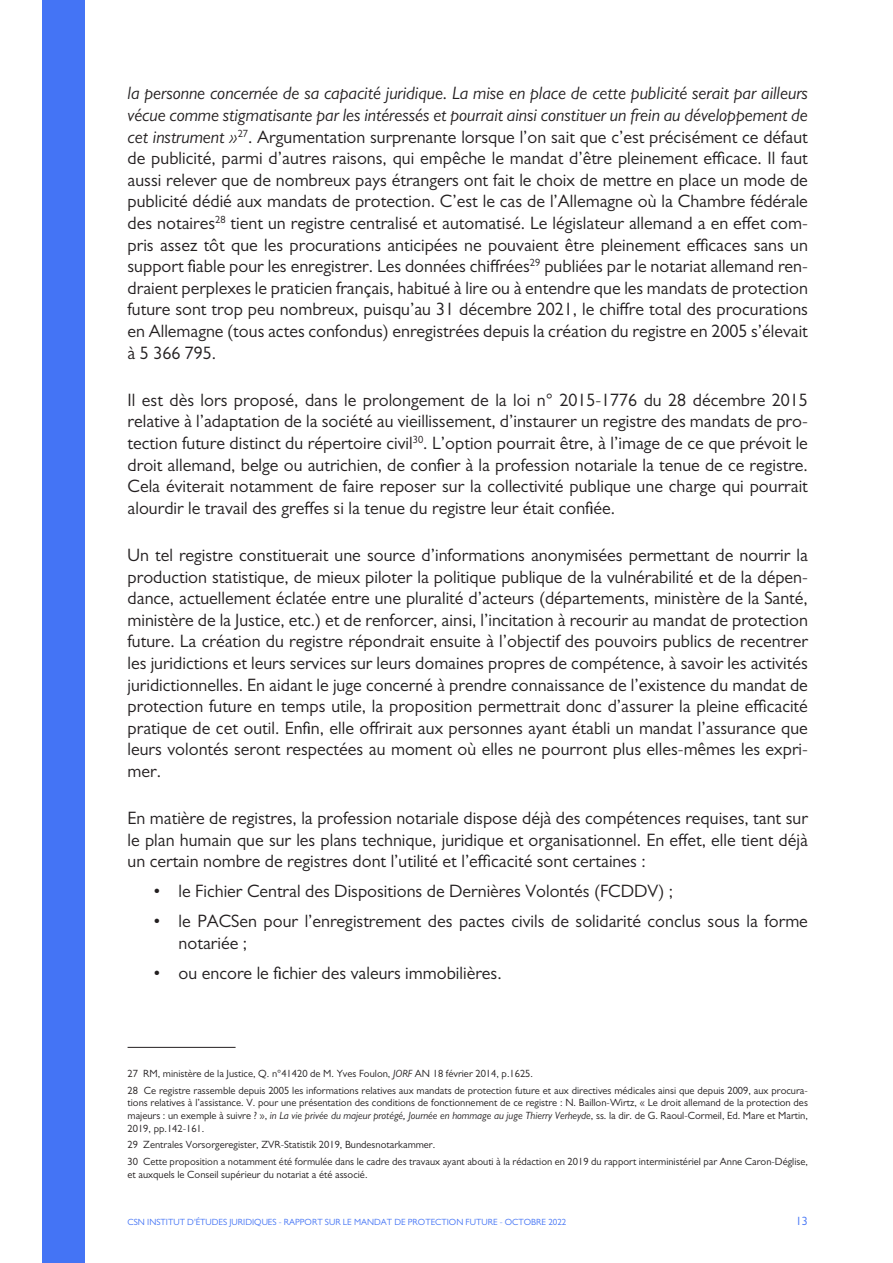
<style>
.page{position:relative;width:893px;height:1263px;background:#fff}
.page>*{position:absolute;margin:0;border:0;box-sizing:border-box;transform-origin:0 0}
.t1{font:18px/21.6px "Gill Sans";color:#231f20;text-align:justify}
.t2{font:12px "Gill Sans";color:#4474f5}
.t3{font:10.5px/16.8px "Gill Sans";color:#231f20}
.t4{font:9px "Gill Sans";color:#4474f5}
.s1{font-style:italic}
</style>
<div class="page">
<div style="left:43px;top:0;width:42px;height:1263px;background:#4474f5"></div>
<hr style="left:128px;top:1047px;width:108px;height:1px;background:#231f20">
<p class="t1" style="left:128px;top:83px;width:682px"><span class="s1">la personne concernée de sa capacité juridique. La mise en place de cette publicité serait par ailleurs vécue comme stigmatisante par les intéressés et pourrait ainsi constituer un frein au développement de cet instrument »</span><sup>27</sup>. Argumentation surprenante lorsque l’on sait que c’est précisément ce défaut de publicité, parmi d’autres raisons, qui empêche le mandat d’être pleinement efficace. Il faut aussi relever que de nombreux pays étrangers ont fait le choix de mettre en place un mode de publicité dédié aux mandats de protection. C’est le cas de l’Allemagne où la Chambre fédérale des notaires<sup>28</sup> tient un registre centralisé et automatisé. Le législateur allemand a en effet com&shy;pris assez tôt que les procurations anticipées ne pouvaient être pleinement efficaces sans un support fiable pour les enregistrer. Les données chiffrées<sup>29</sup> publiées par le notariat allemand ren&shy;draient perplexes le praticien français, habitué à lire ou à entendre que les mandats de protection future sont trop peu nombreux, puisqu’au 31 décembre 2021, le chiffre total des procurations en Allemagne (tous actes confondus) enregistrées depuis la création du registre en 2005 s’élevait à 5 366 795.</p>
<p class="t1" style="left:128px;top:389px;width:682px">Il est dès lors proposé, dans le prolongement de la loi n° 2015-1776 du 28 décembre 2015 relative à l’adaptation de la société au vieillissement, d’instaurer un registre des mandats de pro&shy;tection future distinct du répertoire civil<sup>30</sup>. L’option pourrait être, à l’image de ce que prévoit le droit allemand, belge ou autrichien, de confier à la profession notariale la tenue de ce registre.<br>Cela éviterait notamment de faire reposer sur la collectivité publique une charge qui pourrait alourdir le travail des greffes si la tenue du registre leur était confiée.</p>
<p class="t1" style="left:128px;top:544px;width:682px">Un tel registre constituerait une source d’informations anonymisées permettant de nourrir la production statistique, de mieux piloter la politique publique de la vulnérabilité et de la dépen&shy;dance, actuellement éclatée entre une pluralité d’acteurs (départements, ministère de la Santé, ministère de la Justice, etc.) et de renforcer, ainsi, l’incitation à recourir au mandat de protection future. La création du registre répondrait ensuite à l’objectif des pouvoirs publics de recentrer les juridictions et leurs services sur leurs domaines propres de compétence, à savoir les activités juridictionnelles. En aidant le juge concerné à prendre connaissance de l’existence du mandat de protection future en temps utile, la proposition permettrait donc d’assurer la pleine efficacité pratique de cet outil. Enfin, elle offrirait aux personnes ayant établi un mandat l’assurance que leurs volontés seront respectées au moment où elles ne pourront plus elles-mêmes les expri&shy;mer.</p>
<p class="t1" style="left:128px;top:807px;width:682px">En matière de registres, la profession notariale dispose déjà des compétences requises, tant sur le plan humain que sur les plans technique, juridique et organisationnel. En effet, elle tient déjà un certain nombre de registres dont l’utilité et l’efficacité sont certaines :</p>
<p class="t1" style="left:153px;top:880px;width:522px">• le Fichier Central des Dispositions de Dernières Volontés (FCDDV) ;</p>
<p class="t1" style="left:179px;top:910px;width:631px;text-indent:-26px">• le PACSen pour l’enregistrement des pactes civils de solidarité conclus sous la forme notariée ;</p>
<p class="t1" style="left:153px;top:962px;width:350px">• ou encore le fichier des valeurs immobilières.</p>
<p class="t3" style="left:128px;top:1065px;width:682px">27 RM, ministère de la Justice, Q. n°41420 de M. Yves Foulon, <span class="s1">JORF</span> AN 18 février 2014, p.1625.<br>28 Ce registre rassemble depuis 2005 les informations relatives aux mandats de protection future et aux directives médicales ainsi que depuis 2009, aux procura-</p>
<p class="t3" style="left:128px;top:1096px;width:682px;line-height:12.6px;text-align:justify">tions relatives à l’assistance. V. pour une présentation des conditions de fonctionnement de ce registre : N. Baillon-Wirtz, « Le droit allemand de la protection des majeurs : un exemple à suivre ? », <span class="s1">in La vie privée du majeur protégé, Journée en hommage au juge Thierry Verheyde</span>, ss. la dir. de G. Raoul-Cormeil, Ed. Mare et Martin, 2019, pp.142-161.</p>
<p class="t3" style="left:128px;top:1136px;width:682px">29 Zentrales Vorsorgeregister, ZVR-Statistik 2019, Bundesnotarkammer.<br>30 Cette proposition a notamment été formulée dans le cadre des travaux ayant abouti à la rédaction en 2019 du rapport interministériel par Anne Caron-Déglise,</p>
<p class="t3" style="left:128px;top:1166px;width:241px">et auxquels le Conseil supérieur du notariat a été associé.</p>
<p class="t4" style="left:128px;top:1217px;width:440px">CSN INSTITUT D'ÉTUDES JURIDIQUES - RAPPORT SUR LE MANDAT DE PROTECTION FUTURE - OCTOBRE 2022</p>
<p class="t2" style="left:796px;top:1214px;width:13px">13</p>
</div>
